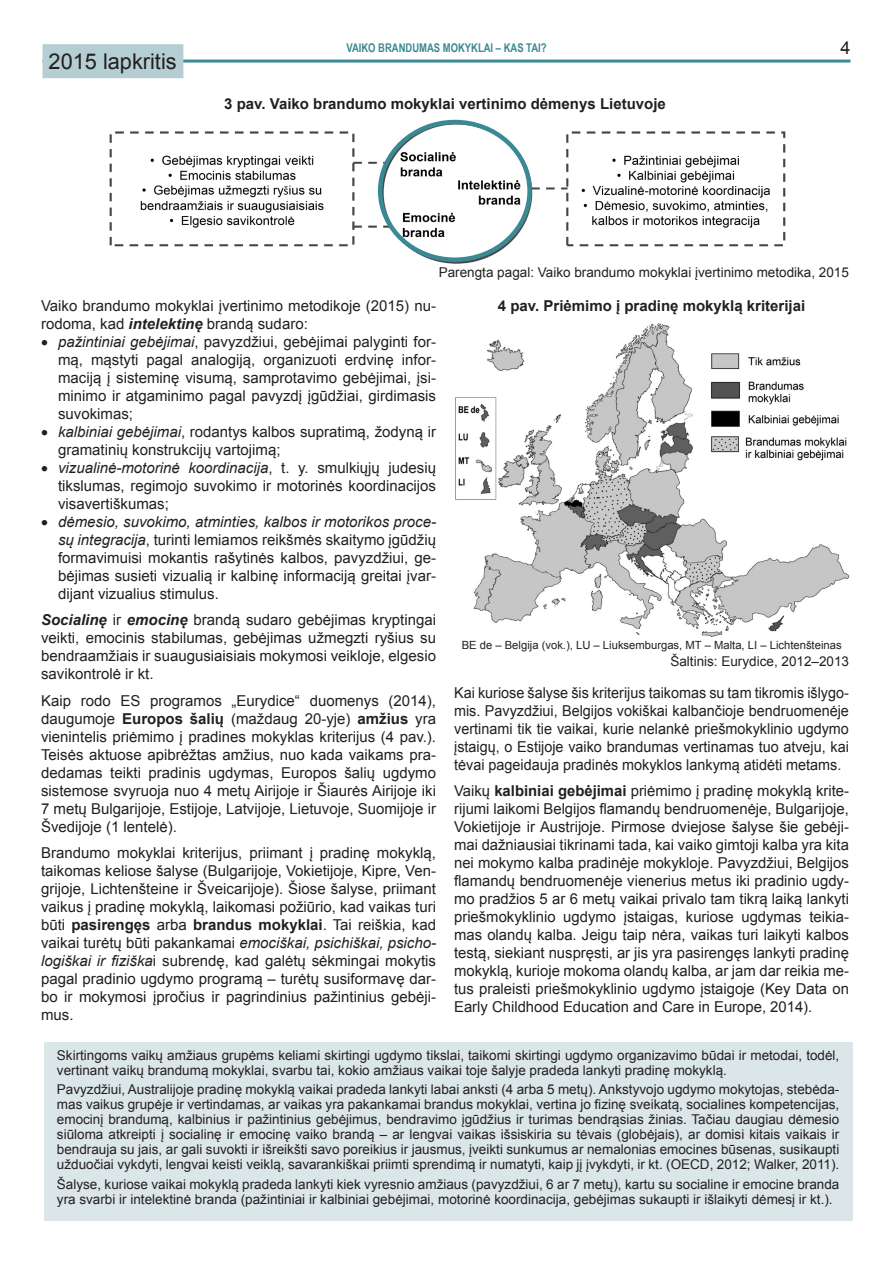
<style>
.page{position:relative;width:893px;height:1263px;background:#fff}
.page>*{position:absolute;margin:0;border:0;box-sizing:border-box;transform-origin:0 0}
.t1{font:21.75px "Arial";color:#231f20}
.t2{font:18px "Arial";color:#231f20}
.A_BODY{font:15px/18px "Arial";color:#231f20;text-align:justify}
.A_BODY-2{font:15px/18px "Arial";color:#231f20;text-align:justify;scale:.96 1}
.t3{font:700 15px "Arial";color:#231f20}
.A_BODY-3{font:13.5px/15px "Arial";color:#231f20}
.t4{font:700 12px "Arial Narrow";color:#3b8994;scale:.96 1}
.A_BODY-4{font:11.25px "Arial";color:#231f20}
.s1{font-weight:700;font-style:italic}
.s2{font-style:italic}
.s3{font-weight:700}
</style>
<div class="page">
<hr style="left:43px;top:60px;width:807px;height:3px;background:#3b8994">
<div style="left:43px;top:44px;width:140px;height:34px;background:#b5ced3;border:2px solid #b5ced3"></div>
<img style="left:109px;top:120px;width:677px;height:144px">
<div style="left:378px;top:120px;width:154px;height:142px;border:4px solid #3b8994;border-radius:50%"></div>
<img style="left:455px;top:323px;width:395px;height:315px">
<div style="left:44px;top:1042px;width:808px;height:178px;background:#dbe6e9"></div>
<div style="left:710px;top:380px;width:32px;height:47px;background:#fff"></div>
<img style="left:707px;top:378px;width:35px;height:24px">
<img style="left:709px;top:408px;width:33px;height:22px">
<h1 class="t1" style="left:49px;top:47px;width:130px">2015 lapkritis</h1>
<p class="t4" style="left:346px;top:38px;width:210px">VAIKO BRANDUMAS MOKYKLAI – KAS TAI?</p>
<p class="t2" style="left:840px;top:36px;width:12px">4</p>
<p class="t3" style="left:224px;top:93px;width:443px">3 pav. Vaiko brandumo mokyklai vertinimo dėmenys Lietuvoje</p>
<p class="A_BODY-3" style="left:439px;top:265px;width:412px">Parengta pagal: Vaiko brandumo mokyklai įvertinimo metodika, 2015</p>
<p class="A_BODY" style="left:41px;top:297px;width:397px">Vaiko brandumo mokyklai įvertinimo metodikoje (2015) nu&shy;rodoma, kad <span class="s1">intelektinę</span> brandą sudaro:</p>
<p class="A_BODY" style="left:58px;top:333px;width:380px;text-indent:-17px">• <span class="s2">pažintiniai gebėjimai</span>, pavyzdžiui, gebėjimai palyginti for&shy;mą, mąstyti pagal analogiją, organizuoti erdvinę infor&shy;maciją į sisteminę visumą, samprotavimo gebėjimai, įsi&shy;minimo ir atgaminimo pagal pavyzdį įgūdžiai, girdimasis suvokimas;</p>
<p class="A_BODY" style="left:58px;top:423px;width:380px;text-indent:-17px">• <span class="s2">kalbiniai gebėjimai</span>, rodantys kalbos supratimą, žodyną ir gramatinių konstrukcijų vartojimą;</p>
<p class="A_BODY" style="left:58px;top:459px;width:380px;text-indent:-17px">• <span class="s2">vizualinė-motorinė koordinacija</span>, t. y. smulkiųjų judesių tikslumas, regimojo suvokimo ir motorinės koordinacijos visavertiškumas;</p>
<p class="A_BODY" style="left:58px;top:513px;width:380px;text-indent:-17px">• <span class="s2">dėmesio, suvokimo, atminties, kalbos ir motorikos proce&shy;sų integracija</span>, turinti lemiamos reikšmės skaitymo įgūdžių formavimuisi mokantis rašytinės kalbos, pavyzdžiui, ge&shy;bėjimas susieti vizualią ir kalbinę informaciją greitai įvar&shy;dijant vizualius stimulus.</p>
<p class="A_BODY" style="left:41px;top:611px;width:397px"><span class="s1">Socialinę</span> ir <span class="s1">emocinę</span> brandą sudaro gebėjimas kryptingai veikti, emocinis stabilumas, gebėjimas užmegzti ryšius su bendraamžiais ir suaugusiaisiais mokymosi veikloje, elgesio savikontrolė ir kt.</p>
<p class="A_BODY" style="left:41px;top:692px;width:397px">Kaip rodo ES programos „Eurydice“ duomenys (2014), daugumoje <span class="s3">Europos šalių</span> (maždaug 20-yje) <span class="s3">amžius</span> yra vienintelis priėmimo į pradines mokyklas kriterijus (4 pav.).<br>Teisės aktuose apibrėžtas amžius, nuo kada vaikams pra&shy;dedamas teikti pradinis ugdymas, Europos šalių ugdymo sistemose svyruoja nuo 4 metų Airijoje ir Šiaurės Airijoje iki 7 metų Bulgarijoje, Estijoje, Latvijoje, Lietuvoje, Suomijoje ir Švedijoje (1 lentelė).</p>
<p class="A_BODY" style="left:41px;top:844px;width:397px">Brandumo mokyklai kriterijus, priimant į pradinę mokyklą, taikomas keliose šalyse (Bulgarijoje, Vokietijoje, Kipre, Ven&shy;grijoje, Lichtenšteine ir Šveicarijoje). Šiose šalyse, priimant vaikus į pradinę mokyklą, laikomasi požiūrio, kad vaikas turi būti <span class="s3">pasirengęs</span> arba <span class="s3">brandus mokyklai</span>. Tai reiškia, kad vaikai turėtų būti pakankamai <span class="s2">emociškai, psichiškai, psicho&shy;logiškai ir fiziška</span>i subrendę, kad galėtų sėkmingai mokytis pagal pradinio ugdymo programą – turėtų susiformavę dar&shy;bo ir mokymosi įpročius ir pagrindinius pažintinius gebėji&shy;mus.</p>
<p class="t3" style="left:498px;top:296px;width:309px">4 pav. Priėmimo į pradinę mokyklą kriterijai</p>
<p class="A_BODY-4" style="left:462px;top:638px;width:381px">BE de – Belgija (vok.), LU – Liuksemburgas, MT – Malta, LI – Lichtenšteinas</p>
<p class="A_BODY-3" style="left:670px;top:654px;width:180px">Šaltinis: Eurydice, 2012–2013</p>
<p class="A_BODY-2" style="left:454px;top:683px;width:413px">Kai kuriose šalyse šis kriterijus taikomas su tam tikromis išlygo&shy;mis. Pavyzdžiui, Belgijos vokiškai kalbančioje bendruomenėje vertinami tik tie vaikai, kurie nelankė priešmokyklinio ugdymo įstaigų, o Estijoje vaiko brandumas vertinamas tuo atveju, kai tėvai pageidauja pradinės mokyklos lankymą atidėti metams.</p>
<p class="A_BODY" style="left:454px;top:782px;width:396px">Vaikų <span class="s3">kalbiniai gebėjimai</span> priėmimo į pradinę mokyklą krite&shy;rijumi laikomi Belgijos flamandų bendruomenėje, Bulgarijoje, Vokietijoje ir Austrijoje. Pirmose dviejose šalyse šie gebėji&shy;mai dažniausiai tikrinami tada, kai vaiko gimtoji kalba yra kita nei mokymo kalba pradinėje mokykloje. Pavyzdžiui, Belgijos flamandų bendruomenėje vienerius metus iki pradinio ugdy&shy;mo pradžios 5 ar 6 metų vaikai privalo tam tikrą laiką lankyti priešmokyklinio ugdymo įstaigas, kuriose ugdymas teikia&shy;mas olandų kalba. Jeigu taip nėra, vaikas turi laikyti kalbos testą, siekiant nuspręsti, ar jis yra pasirengęs lankyti pradinę mokyklą, kurioje mokoma olandų kalba, ar jam dar reikia me&shy;tus praleisti priešmokyklinio ugdymo įstaigoje (Key Data on Early Childhood Education and Care in Europe, 2014).</p>
<p class="A_BODY-3" style="left:57px;top:1048px;width:784px">Skirtingoms vaikų amžiaus grupėms keliami skirtingi ugdymo tikslai, taikomi skirtingi ugdymo organizavimo būdai ir metodai, todėl, vertinant vaikų brandumą mokyklai, svarbu tai, kokio amžiaus vaikai toje šalyje pradeda lankyti pradinę mokyklą.</p>
<p class="A_BODY-3" style="left:57px;top:1082px;width:784px;text-align:justify">Pavyzdžiui, Australijoje pradinę mokyklą vaikai pradeda lankyti labai anksti (4 arba 5 metų). Ankstyvojo ugdymo mokytojas, stebėda&shy;mas vaikus grupėje ir vertindamas, ar vaikas yra pakankamai brandus mokyklai, vertina jo fizinę sveikatą, socialines kompetencijas, emocinį brandumą, kalbinius ir pažintinius gebėjimus, bendravimo įgūdžius ir turimas bendrąsias žinias. Tačiau daugiau dėmesio siūloma atkreipti į socialinę ir emocinę vaiko brandą – ar lengvai vaikas išsiskiria su tėvais (globėjais), ar domisi kitais vaikais ir bendrauja su jais, ar gali suvokti ir išreikšti savo poreikius ir jausmus, įveikti sunkumus ar nemalonias emocines būsenas, susikaupti užduočiai vykdyti, lengvai keisti veiklą, savarankiškai priimti sprendimą ir numatyti, kaip jį įvykdyti, ir kt. (OECD, 2012; Walker, 2011).</p>
<p class="A_BODY-3" style="left:57px;top:1176px;width:784px">Šalyse, kuriose vaikai mokyklą pradeda lankyti kiek vyresnio amžiaus (pavyzdžiui, 6 ar 7 metų), kartu su socialine ir emocine branda yra svarbi ir intelektinė branda (pažintiniai ir kalbiniai gebėjimai, motorinė koordinacija, gebėjimas sukaupti ir išlaikyti dėmesį ir kt.).</p>
</div>
